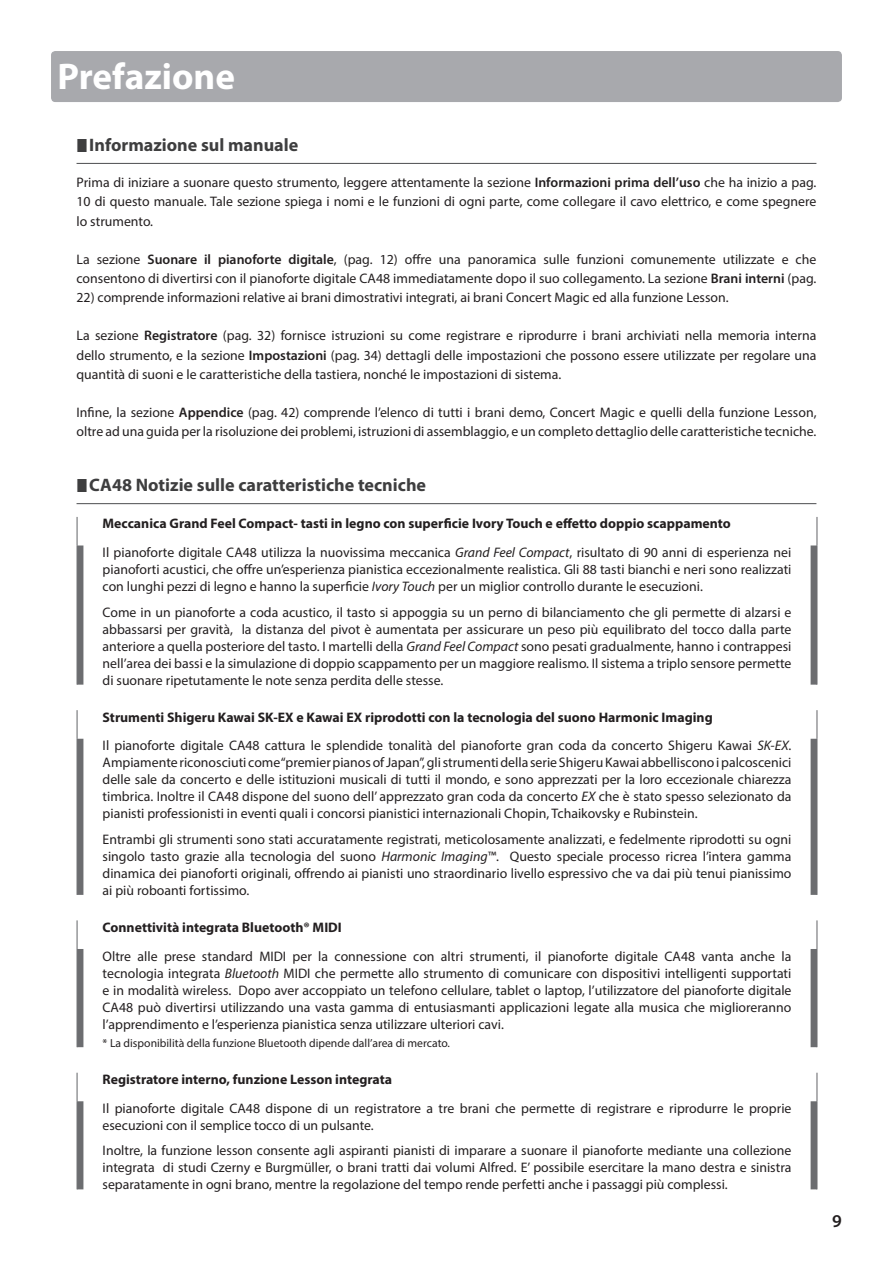
<style>
.page{position:relative;width:893px;height:1263px;background:#fff}
.page>*{position:absolute;margin:0;border:0;box-sizing:border-box;transform-origin:0 0}
.t1{font:700 37.2px "Myriad Pro";color:#fff}
.t2{font:700 18px "Myriad Pro";color:#3e3e3f}
.t3{font:600 18px "Myriad Pro";color:#231f20}
.t4{font:13.8px/17px "Myriad Pro";color:#231f20;text-align:justify}
.t5{font:700 13.8px/28.7px "Myriad Pro";color:#231f20}
.t6{font:11.7px "Myriad Pro";color:#231f20}
.s1{font-weight:600}
.s2{font-weight:400}
.s3{font-weight:400;font-style:italic}
.s4{font-style:italic}
.s5{font-weight:700}
</style>
<div class="page">
<div style="left:51px;top:51px;width:791px;height:51px;background:#a8a9ad;border-radius:4px"></div>
<hr style="left:77px;top:163px;width:739px;height:1px;background:#57585a">
<hr style="left:77px;top:503px;width:739px;height:1px;background:#57585a">
<svg style="left:77px;top:545px;width:740px;height:644px"></svg>
<svg style="left:77px;top:517px;width:1px;height:28px"></svg>
<hr style="left:77px;top:545px;width:1px;height:140px;background:#6c6d70">
<svg style="left:77px;top:710px;width:1px;height:29px"></svg>
<hr style="left:77px;top:739px;width:1px;height:156px;background:#6c6d70">
<svg style="left:77px;top:920px;width:1px;height:29px"></svg>
<hr style="left:77px;top:949px;width:1px;height:98px;background:#6c6d70">
<svg style="left:77px;top:1073px;width:1px;height:28px"></svg>
<hr style="left:77px;top:1101px;width:1px;height:88px;background:#6c6d70">
<svg style="left:816px;top:517px;width:1px;height:28px"></svg>
<hr style="left:816px;top:545px;width:1px;height:140px;background:#6c6d70">
<svg style="left:816px;top:710px;width:1px;height:29px"></svg>
<hr style="left:816px;top:739px;width:1px;height:156px;background:#6c6d70">
<svg style="left:816px;top:920px;width:1px;height:29px"></svg>
<hr style="left:816px;top:949px;width:1px;height:98px;background:#6c6d70">
<svg style="left:816px;top:1073px;width:1px;height:28px"></svg>
<hr style="left:816px;top:1101px;width:1px;height:88px;background:#6c6d70">
<h1 class="t1" style="left:57px;top:52px;width:179px">Prefazione</h1>
<h2 class="t2" style="left:89px;top:133px;width:211px">Informazione sul manuale</h2>
<p class="t4" style="left:77px;top:173px;width:741px;line-height:19.2px">Prima di iniziare a suonare questo strumento, leggere attentamente la sezione <span class="s1">Informazioni prima dell’uso</span> che ha inizio a pag.<br>10 di questo manuale. Tale sezione spiega i nomi e le funzioni di ogni parte, come collegare il cavo elettrico, e come spegnere lo strumento.</p>
<p class="t4" style="left:77px;top:249px;width:741px;line-height:19.2px">La sezione <span class="s1">Suonare il pianoforte digitale</span>, (pag. 12) offre una panoramica sulle funzioni comunemente utilizzate e che consentono di divertirsi con il pianoforte digitale CA48 immediatamente dopo il suo collegamento. La sezione <span class="s1">Brani interni</span> (pag.</p>
<p class="t4" style="left:77px;top:289px;width:652px">22) comprende informazioni relative ai brani dimostrativi integrati, ai brani Concert Magic ed alla funzione Lesson.</p>
<p class="t4" style="left:77px;top:326px;width:741px;line-height:19.2px">La sezione <span class="s1">Registratore</span> (pag. 32) fornisce istruzioni su come registrare e riprodurre i brani archiviati nella memoria interna dello strumento, e la sezione <span class="s1">Impostazioni</span> (pag. 34) dettagli delle impostazioni che possono essere utilizzate per regolare una quantità di suoni e le caratteristiche della tastiera, nonché le impostazioni di sistema.</p>
<p class="t4" style="left:77px;top:403px;width:741px;line-height:19.2px">Infine, la sezione <span class="s1">Appendice</span> (pag. 42) comprende l’elenco di tutti i brani demo, Concert Magic e quelli della funzione Lesson, oltre ad una guida per la risoluzione dei problemi, istruzioni di assemblaggio, e un completo dettaglio delle caratteristiche tecniche.</p>
<h2 class="t2" style="left:89px;top:474px;width:338px">CA48 Notizie sulle caratteristiche tecniche</h2>
<p class="t5" style="left:103px;top:509px;width:690px">Meccanica Grand Feel Compact- tasti in legno con superficie Ivory Touch e effetto doppio scappamento<br><span class="s2">Il pianoforte digitale CA48 utilizza la nuovissima meccanica</span> <span class="s3">Grand Feel Compact</span><span class="s2">, risultato di 90 anni di esperienza nei</span></p>
<p class="t4" style="left:103px;top:561px;width:690px">pianoforti acustici, che offre un’esperienza pianistica eccezionalmente realistica. Gli 88 tasti bianchi e neri sono realizzati con lunghi pezzi di legno e hanno la superficie <span class="s4">Ivory Touch</span> per un miglior controllo durante le esecuzioni.</p>
<p class="t4" style="left:103px;top:603px;width:690px">Come in un pianoforte a coda acustico, il tasto si appoggia su un perno di bilanciamento che gli permette di alzarsi e abbassarsi per gravità, la distanza del pivot è aumentata per assicurare un peso più equilibrato del tocco dalla parte anteriore a quella posteriore del tasto. I martelli della <span class="s4">Grand Feel Compact</span> sono pesati gradualmente, hanno i contrappesi nell’area dei bassi e la simulazione di doppio scappamento per un maggiore realismo. Il sistema a triplo sensore permette di suonare ripetutamente le note senza perdita delle stesse.</p>
<p class="t4" style="left:103px;top:702px;width:689px;line-height:28.7px"><span class="s5">Strumenti Shigeru Kawai SK-EX e Kawai EX riprodotti con la tecnologia del suono Harmonic Imaging<br></span>Il pianoforte digitale CA48 cattura le splendide tonalità del pianoforte gran coda da concerto Shigeru Kawai <span class="s4">SK-EX</span>.</p>
<p class="t4" style="left:103px;top:754px;width:690px">Ampiamente riconosciuti come “premier pianos of Japan”, gli strumenti della serie Shigeru Kawai abbelliscono i palcoscenici delle sale da concerto e delle istituzioni musicali di tutti il mondo, e sono apprezzati per la loro eccezionale chiarezza timbrica. Inoltre il CA48 dispone del suono dell’ apprezzato gran coda da concerto <span class="s4">EX</span> che è stato spesso selezionato da pianisti professionisti in eventi quali i concorsi pianistici internazionali Chopin, Tchaikovsky e Rubinstein.</p>
<p class="t4" style="left:103px;top:830px;width:690px">Entrambi gli strumenti sono stati accuratamente registrati, meticolosamente analizzati, e fedelmente riprodotti su ogni singolo tasto grazie alla tecnologia del suono <span class="s4">Harmonic Imaging</span>™. Questo speciale processo ricrea l’intera gamma dinamica dei pianoforti originali, offrendo ai pianisti uno straordinario livello espressivo che va dai più tenui pianissimo ai più roboanti fortissimo.</p>
<p class="t5" style="left:103px;top:912px;width:241px">Connettività integrata Bluetooth® MIDI</p>
<p class="t4" style="left:103px;top:947px;width:690px">Oltre alle prese standard MIDI per la connessione con altri strumenti, il pianoforte digitale CA48 vanta anche la tecnologia integrata <span class="s4">Bluetooth</span> MIDI che permette allo strumento di comunicare con dispositivi intelligenti supportati e in modalità wireless. Dopo aver accoppiato un telefono cellulare, tablet o laptop, l’utilizzatore del pianoforte digitale CA48 può divertirsi utilizzando una vasta gamma di entusiasmanti applicazioni legate alla musica che miglioreranno l’apprendimento e l’esperienza pianistica senza utilizzare ulteriori cavi.</p>
<p class="t6" style="left:103px;top:1036px;width:348px">* La disponibilità della funzione Bluetooth dipende dall’area di mercato.</p>
<p class="t5" style="left:103px;top:1065px;width:291px">Registratore interno, funzione Lesson integrata</p>
<p class="t4" style="left:103px;top:1099px;width:690px">Il pianoforte digitale CA48 dispone di un registratore a tre brani che permette di registrare e riprodurre le proprie esecuzioni con il semplice tocco di un pulsante.</p>
<p class="t4" style="left:103px;top:1142px;width:690px">Inoltre, la funzione lesson consente agli aspiranti pianisti di imparare a suonare il pianoforte mediante una collezione integrata di studi Czerny e Burgmüller, o brani tratti dai volumi Alfred. E’ possibile esercitare la mano destra e sinistra separatamente in ogni brano, mentre la regolazione del tempo rende perfetti anche i passaggi più complessi.</p>
<h2 class="t3" style="left:832px;top:1209px;width:11px">9</h2>
</div>
